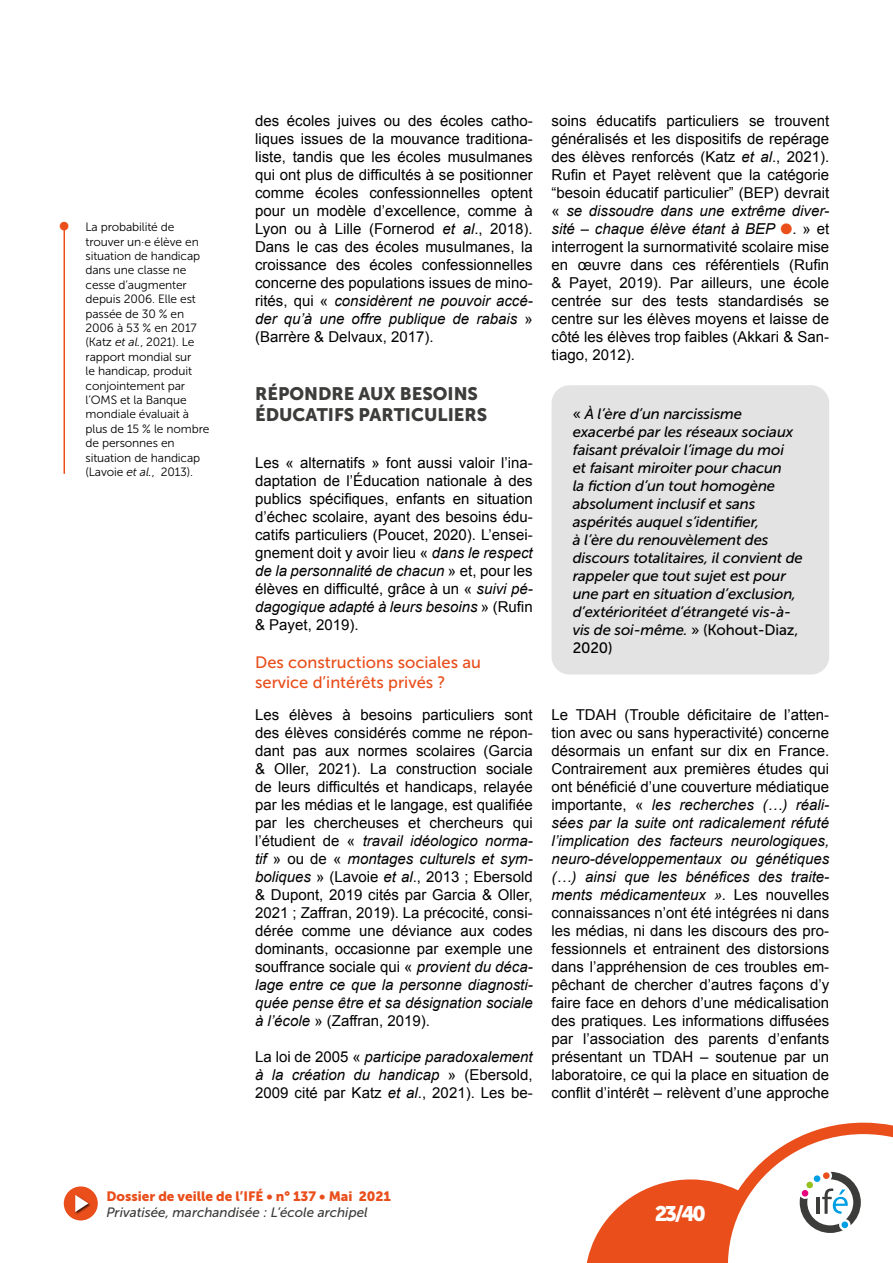
<style>
.page{position:relative;width:893px;height:1263px;background:#fff}
.page>*{position:absolute;margin:0;border:0;box-sizing:border-box;transform-origin:0 0}
.t1{font:21px "Museo Sans 900";color:#fff}
.Titre_3_Sous_Chapitr{font:18px/21.6px "Museo Sans 900";color:#3c3c3b}
.Corps{font:16.5px/19.8px "Museo Sans 500";color:#e94e1b}
.Corps-2{font:15px/18px "Arial";color:#000;text-align:justify}
.Encadré{font:italic 15px/18px "Museo Sans 500";letter-spacing:-.01em;color:#000}
.t2{font:italic 13.5px "Museo Sans 500";color:#3c3c3b}
.t3{font:13.5px "Museo Sans 900";color:#e94e1b}
.t4{font:12px/14.4px "Museo Sans 300";letter-spacing:-.01em;color:#000}
.s1{font-style:italic}
.s2{color:#e94e1b}
.s3{font-style:normal}
</style>
<div class="page">
<div style="left:64px;top:1186px;width:34px;height:34px;background:#e94e1b;border-radius:50%"></div>
<div style="left:75px;top:1194px;width:17px;height:21px;background:#000;opacity:.75"></div>
<svg style="left:75px;top:1195px;width:13px;height:17px"></svg>
<svg style="left:587px;top:1123px;width:306px;height:140px"></svg>
<div style="left:806px;top:1181px;width:7px;height:7px;background:#95c11f;border-radius:50%"></div>
<div style="left:814px;top:1175px;width:6px;height:7px;background:#009fe3;border-radius:50%"></div>
<div style="left:823px;top:1172px;width:7px;height:7px;background:#e94e1b;border-radius:50%"></div>
<div style="left:841px;top:1221px;width:7px;height:7px;background:#009fe3;border-radius:50%"></div>
<div style="left:801px;top:1190px;width:7px;height:7px;background:#e6007d;border-radius:50%"></div>
<div style="left:551px;top:385px;width:278px;height:289px;background:#e3e3e3;border-radius:18px"></div>
<hr style="left:64px;top:230px;width:1px;height:244px;background:#e94e1b">
<p class="t4" style="left:86px;top:220px;width:125px">La probabilité de trouver un·e élève en situation de handicap dans une classe ne cesse d’augmenter depuis 2006. Elle est passée de 30 % en<br>2006 à 53 % en 2017 (Katz <span class="s1">et al.</span>, 2021). Le rapport mondial sur<br>le handicap, produit conjointement par l’OMS et la Banque mondiale évaluait à plus de 15 % le nombre de personnes en situation de handicap (Lavoie <span class="s1">et al.</span>, 2013).</p>
<p class="Corps-2" style="left:255px;top:112px;width:279px">des écoles juives ou des écoles catho&shy;liques issues de la mouvance traditiona&shy;liste, tandis que les écoles musulmanes qui ont plus de difficultés à se positionner comme écoles confessionnelles optent pour un modèle d’excellence, comme à Lyon ou à Lille (Fornerod <span class="s1">et al</span>., 2018).<br>Dans le cas des écoles musulmanes, la croissance des écoles confessionnelles concerne des populations issues de mino&shy;rités, qui « <span class="s1">considèrent ne pouvoir accé&shy;der qu’à une offre publique de rabais</span> » (Barrère &amp; Delvaux, 2017).</p>
<p class="Titre_3_Sous_Chapitr" style="left:255px;top:382px;width:234px">RÉPONDRE AUX BESOINS<br>ÉDUCATIFS PARTICULIERS</p>
<p class="Corps-2" style="left:255px;top:454px;width:279px">Les « alternatifs » font aussi valoir l’ina&shy;daptation de l’Éducation nationale à des publics spécifiques, enfants en situation d’échec scolaire, ayant des besoins édu&shy;catifs particuliers (Poucet, 2020). L’ensei&shy;gnement doit y avoir lieu « <span class="s1">dans le respect de la personnalité de chacun</span> » et, pour les élèves en difficulté, grâce à un « <span class="s1">suivi pé&shy;dagogique adapté à leurs besoins</span> » (Rufin &amp; Payet, 2019).</p>
<p class="Corps" style="left:255px;top:652px;width:227px">Des constructions sociales au service d’intérêts privés ?</p>
<p class="Corps-2" style="left:255px;top:706px;width:279px">Les élèves à besoins particuliers sont des élèves considérés comme ne répon&shy;dant pas aux normes scolaires (Garcia &amp; Oller, 2021). La construction sociale de leurs difficultés et handicaps, relayée par les médias et le langage, est qualifiée par les chercheuses et chercheurs qui l’étudient de « <span class="s1">travail idéologico norma&shy;tif</span> » ou de « <span class="s1">montages culturels et sym&shy;boliques</span> » (Lavoie <span class="s1">et al</span>., 2013 ; Ebersold &amp; Dupont, 2019 cités par Garcia &amp; Oller, 2021 ; Zaffran, 2019). La précocité, consi&shy;dérée comme une déviance aux codes dominants, occasionne par exemple une souffrance sociale qui « <span class="s1">provient du déca&shy;lage entre ce que la personne diagnosti&shy;quée pense être et sa désignation sociale à l’école</span> » (Zaffran, 2019).</p>
<p class="Corps-2" style="left:255px;top:1048px;width:279px">La loi de 2005 « <span class="s1">participe paradoxalement à la création du handicap</span> » (Ebersold, 2009 cité par Katz <span class="s1">et al</span>., 2021). Les be-</p>
<p class="Corps-2" style="left:551px;top:112px;width:279px">soins éducatifs particuliers se trouvent généralisés et les dispositifs de repérage des élèves renforcés (Katz <span class="s1">et al</span>., 2021).<br>Rufin et Payet relèvent que la catégorie “besoin éducatif particulier” (BEP) devrait « <span class="s1">se dissoudre dans une extrême diver&shy;sité – chaque élève étant à BEP</span> <span class="s2">●</span>. » et interrogent la surnormativité scolaire mise en œuvre dans ces référentiels (Rufin &amp; Payet, 2019). Par ailleurs, une école centrée sur des tests standardisés se centre sur les élèves moyens et laisse de côté les élèves trop faibles (Akkari &amp; San&shy;tiago, 2012).</p>
<p class="Encadré" style="left:573px;top:405px;width:231px"><span class="s3">«</span> À l’ère d’un narcissisme exacerbé par les réseaux sociaux faisant prévaloir l’image du moi<br>et faisant miroiter pour chacun<br>la fiction d’un tout homogène absolument inclusif et sans aspérités auquel s’identifier,<br>à l’ère du renouvèlement des discours totalitaires, il convient de rappeler que tout sujet est pour une part en situation d’exclusion, d’extérioritéet d’étrangeté vis-à&shy;vis de soi-même. <span class="s3">» (Kohout-Diaz,<br>2020)</span></p>
<p class="Corps-2" style="left:551px;top:706px;width:279px">Le TDAH (Trouble déficitaire de l’atten&shy;tion avec ou sans hyperactivité) concerne désormais un enfant sur dix en France.<br>Contrairement aux premières études qui ont bénéficié d’une couverture médiatique importante, « <span class="s1">les recherches (…) réali&shy;sées par la suite ont radicalement réfuté l’implication des facteurs neurologiques, neuro-développementaux ou génétiques (…) ainsi que les bénéfices des traite&shy;ments médicamenteux ».</span> Les nouvelles connaissances n’ont été intégrées ni dans les médias, ni dans les discours des pro&shy;fessionnels et entrainent des distorsions dans l’appréhension de ces troubles em&shy;pêchant de chercher d’autres façons d’y faire face en dehors d’une médicalisation des pratiques. Les informations diffusées par l’association des parents d’enfants présentant un TDAH – soutenue par un laboratoire, ce qui la place en situation de conflit d’intérêt – relèvent d’une approche</p>
<p class="t3" style="left:106px;top:1188px;width:286px">Dossier de veille de l’IFÉ • n° 137 • Mai 2021</p>
<p class="t2" style="left:106px;top:1205px;width:263px">Privatisée, marchandisée : L’école archipel</p>
<h1 class="t1" style="left:655px;top:1202px;width:53px">23/40</h1>
</div>
